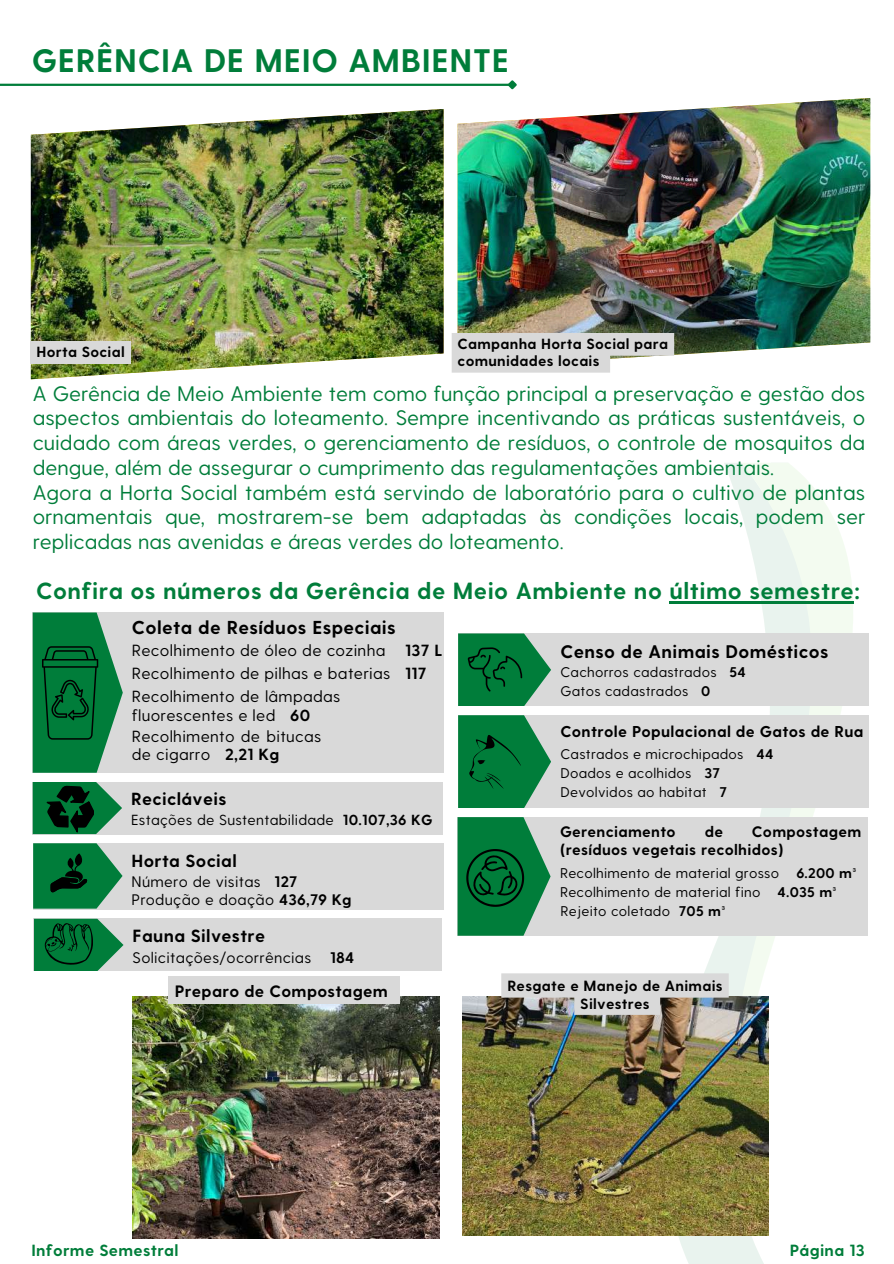
<style>
.page{position:relative;width:894px;height:1264px;background:#fff}
.page>*{position:absolute;margin:0;border:0;box-sizing:border-box;transform-origin:0 0}
.t1{font:700 32.55px "Greycliff CF";letter-spacing:.02em;color:#007d3a}
.t2{font:700 23.4px "Greycliff CF";letter-spacing:.02em;color:#007d3a}
.t3{font:21px/24.8px "Greycliff CF";color:#007d3a}
.t4{font:700 18.75px "Greycliff CF";letter-spacing:.02em;color:#000}
.t5{font:700 18.15px "Greycliff CF";letter-spacing:.02em;color:#000}
.t6{font:700 17.55px "Greycliff CF";letter-spacing:.02em;color:#000}
.t7{font:700 16.5px "Greycliff CF";letter-spacing:.02em;color:#000}
.t8{font:16.2px/22.5px "Greycliff CF";letter-spacing:.02em;color:#000}
.t9{font:700 16.2px "Greycliff CF";letter-spacing:.02em;color:#007d3a}
.t10{font:16.05px/19.2px "Greycliff CF";letter-spacing:.02em;color:#000}
.t11{font:700 15.75px "Greycliff CF";letter-spacing:.02em;color:#000}
.t12{font:15.3px/18px "Greycliff CF";letter-spacing:.02em;color:#000}
.t13{font:700 15.15px/18px "Greycliff CF";letter-spacing:.02em;color:#000}
.t14{font:700 14.85px/17.2px "Greycliff CF";letter-spacing:.02em;color:#000;text-align:center}
.t15{font:700 14.7px/16.8px "Greycliff CF";letter-spacing:.02em;color:#000}
.t16{font:14.55px "Greycliff CF";letter-spacing:.02em;color:#000}
.t17{font:14.1px/18.9px "Greycliff CF";letter-spacing:.02em;color:#000}
.s1{font-weight:700}
</style>
<div class="page">
<hr style="left:0;top:84px;width:509px;height:2px;background:#007d3a">
<svg style="left:505px;top:80px;width:12px;height:10px"></svg>
<img style="left:31px;top:109px;width:412px;height:270px">
<img style="left:457px;top:98px;width:412px;height:257px">
<svg style="left:663px;top:603px;width:106px;height:660px"></svg>
<svg style="left:713px;top:463px;width:140px;height:667px"></svg>
<hr style="left:669px;top:601px;width:185px;height:2px;background:#007d3a">
<div style="left:31px;top:341px;width:100px;height:23px;background:#d9d9d9"></div>
<svg style="left:451px;top:333px;width:223px;height:39px;background:#dcdcdb"></svg>
<img style="left:132px;top:996px;width:307px;height:241px">
<img style="left:462px;top:996px;width:306px;height:239px">
<div style="left:168px;top:976px;width:231px;height:27px;background:#d9d9d9"></div>
<img style="left:501px;top:973px;width:227px;height:41px">
<div style="left:33px;top:612px;width:411px;height:160px;background:#d9d9d9"></div>
<svg style="left:33px;top:612px;width:90px;height:160px;background:#1d814c"></svg>
<div style="left:33px;top:782px;width:409px;height:52px;background:#d9d9d9"></div>
<svg style="left:33px;top:782px;width:89px;height:52px;background:#1f6a42"></svg>
<div style="left:33px;top:843px;width:410px;height:66px;background:#d9d9d9"></div>
<svg style="left:33px;top:843px;width:89px;height:65px;background:#1f7e4b"></svg>
<div style="left:33px;top:918px;width:408px;height:53px;background:#d9d9d9"></div>
<svg style="left:34px;top:918px;width:89px;height:53px;background:#21804d"></svg>
<div style="left:458px;top:633px;width:410px;height:73px;background:#d9d9d9"></div>
<svg style="left:458px;top:633px;width:93px;height:73px;background:#20844f"></svg>
<div style="left:458px;top:715px;width:409px;height:93px;background:#d9d9d9"></div>
<svg style="left:458px;top:715px;width:93px;height:93px;background:#20864f"></svg>
<div style="left:457px;top:817px;width:410px;height:118px;background:#d9d9d9"></div>
<svg style="left:457px;top:817px;width:93px;height:118px;background:#1f814c"></svg>
<h1 class="t1" style="left:32px;top:39px;width:479px">GERÊNCIA DE MEIO AMBIENTE</h1>
<p class="t15" style="left:37px;top:343px;width:90px">Horta Social</p>
<p class="t15" style="left:457px;top:335px;width:212px">Campanha Horta Social para comunidades locais</p>
<p class="t3" style="left:33px;top:379px;width:833px">A Gerência de Meio Ambiente tem como função principal a preservação e gestão dos aspectos ambientais do loteamento. Sempre incentivando as práticas sustentáveis, o cuidado com áreas verdes, o gerenciamento de resíduos, o controle de mosquitos da dengue, além de assegurar o cumprimento das regulamentações ambientais.<br>Agora a Horta Social também está servindo de laboratório para o cultivo de plantas ornamentais que, mostrarem-se bem adaptadas às condições locais, podem ser replicadas nas avenidas e áreas verdes do loteamento.</p>
<p class="t2" style="left:36px;top:575px;width:825px">Confira os números da Gerência de Meio Ambiente no último semestre:</p>
<p class="t4" style="left:132px;top:615px;width:265px">Coleta de Resíduos Especiais</p>
<p class="t8" style="left:132px;top:638px;width:312px">Recolhimento de óleo de cozinha <span class="s1">137 L<br></span>Recolhimento de pilhas e baterias <span class="s1">117</span></p>
<p class="t10" style="left:132px;top:685px;width:210px">Recolhimento de lâmpadas fluorescentes e led <span class="s1">60</span></p>
<p class="t10" style="left:132px;top:726px;width:191px;line-height:18px">Recolhimento de bitucas de cigarro <span class="s1">2,21 Kg</span></p>
<p class="t6" style="left:131px;top:787px;width:97px">Recicláveis</p>
<p class="t16" style="left:131px;top:810px;width:303px">Estações de Sustentabilidade <span class="s1">10.107,36 KG</span></p>
<p class="t6" style="left:132px;top:848px;width:107px">Horta Social</p>
<p class="t12" style="left:132px;top:872px;width:221px">Número de visitas <span class="s1">127<br></span>Produção e doação <span class="s1">436,79 Kg</span></p>
<p class="t6" style="left:133px;top:924px;width:134px">Fauna Silvestre</p>
<p class="t12" style="left:133px;top:947px;width:223px">Solicitações/ocorrências <span class="s1">184</span></p>
<p class="t5" style="left:560px;top:639px;width:269px">Censo de Animais Domésticos</p>
<p class="t17" style="left:560px;top:662px;width:187px">Cachorros cadastrados <span class="s1">54<br></span>Gatos cadastrados <span class="s1">0</span></p>
<p class="t11" style="left:560px;top:721px;width:304px">Controle Populacional de Gatos de Rua</p>
<p class="t17" style="left:560px;top:743px;width:214px">Castrados e microchipados <span class="s1">44<br></span>Doados e acolhidos <span class="s1">37<br></span>Devolvidos ao habitat <span class="s1">7</span></p>
<p class="t13" style="left:560px;top:822px;width:117px">Gerenciamento</p>
<p class="t13" style="left:704px;top:822px;width:20px">de</p>
<p class="t13" style="left:560px;top:822px;width:303px;text-indent:192px">Compostagem (resíduos vegetais recolhidos)</p>
<p class="t17" style="left:560px;top:862px;width:298px">Recolhimento de material grosso <span class="s1">6.200 m³<br></span>Recolhimento de material fino <span class="s1">4.035 m³<br></span>Rejeito coletado <span class="s1">705 m³</span></p>
<p class="t7" style="left:175px;top:980px;width:214px">Preparo de Compostagem</p>
<p class="t14" style="left:507px;top:976px;width:217px">Resgate e Manejo de Animais<br>Silvestres</p>
<p class="t9" style="left:31px;top:1239px;width:149px">Informe Semestral</p>
<p class="t9" style="left:789px;top:1239px;width:76px">Página 13</p>
</div>
